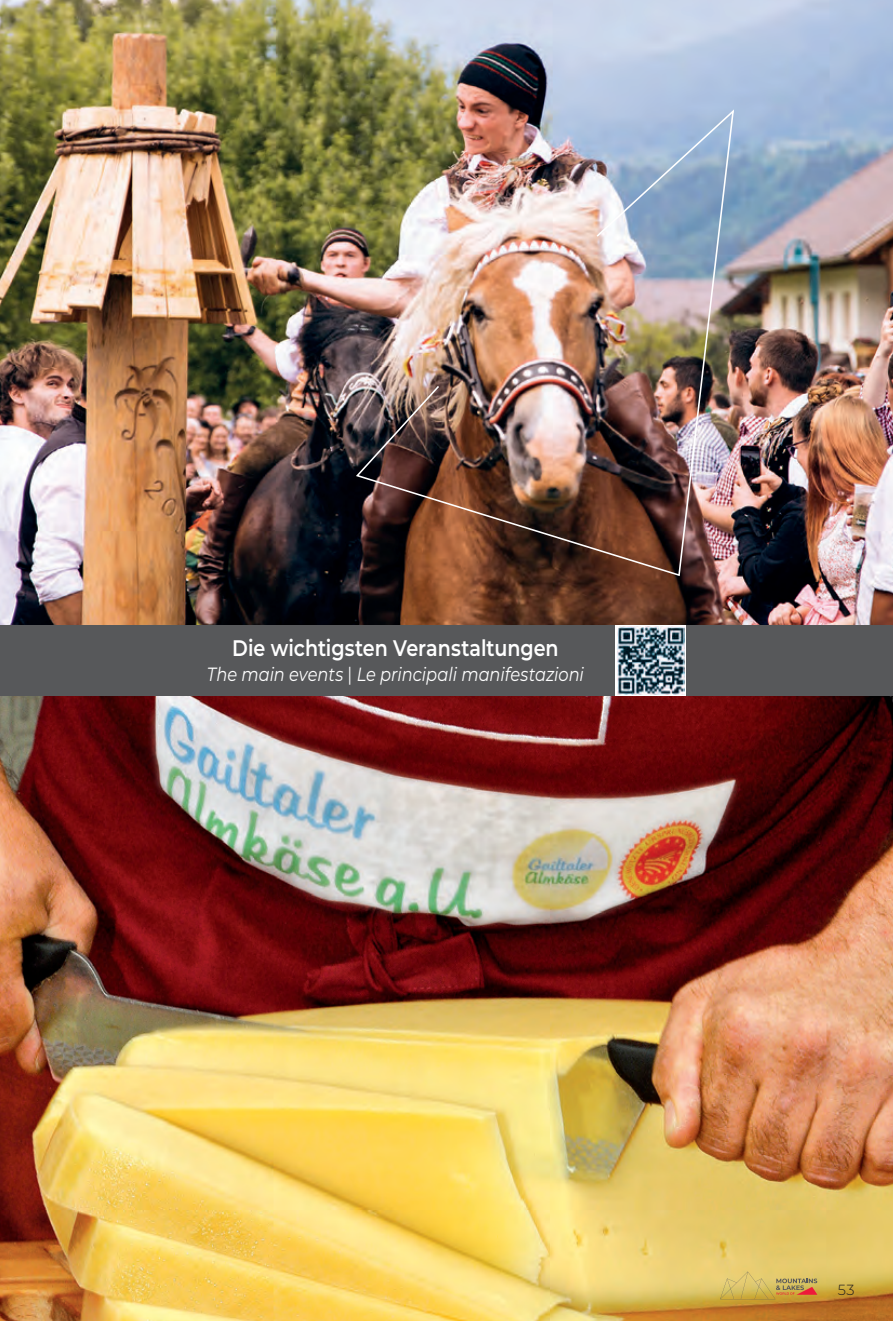
<style>
.page{position:relative;width:893px;height:1321px;background:#fff}
.page>*{position:absolute;margin:0;border:0;box-sizing:border-box;transform-origin:0 0}
.t1{font:600 22.5px "Montserrat";color:#fff;scale:.85 1}
.t2{font:italic 19.12px "Montserrat";color:#fff;scale:.85 1}
.t3{font:300 14.62px "Montserrat";color:#231f20}
.s1{font-style:normal}
</style>
<div class="page">
<img style="left:0;top:695px;width:893px;height:625px">
<img style="left:0;top:0;width:893px;height:625px">
<div style="left:0;top:625px;width:893px;height:70px;background:#57585a"></div>
<img style="left:354px;top:107px;width:381px;height:470px">
<svg style="left:615px;top:625px;width:71px;height:70px"></svg>
<img style="left:617px;top:627px;width:67px;height:67px">
<svg style="left:720px;top:1271px;width:97px;height:28px;background:#d1b15c"></svg>
<p class="t1" style="left:232px;top:639px;width:386px">Die wichtigsten Veranstaltungen</p>
<p class="t2" style="left:207px;top:666px;width:445px">The main events <span class="s1">|</span> Le principali manifestazioni</p>
<p class="t3" style="left:838px;top:1283px;width:18px">53</p>
</div>
